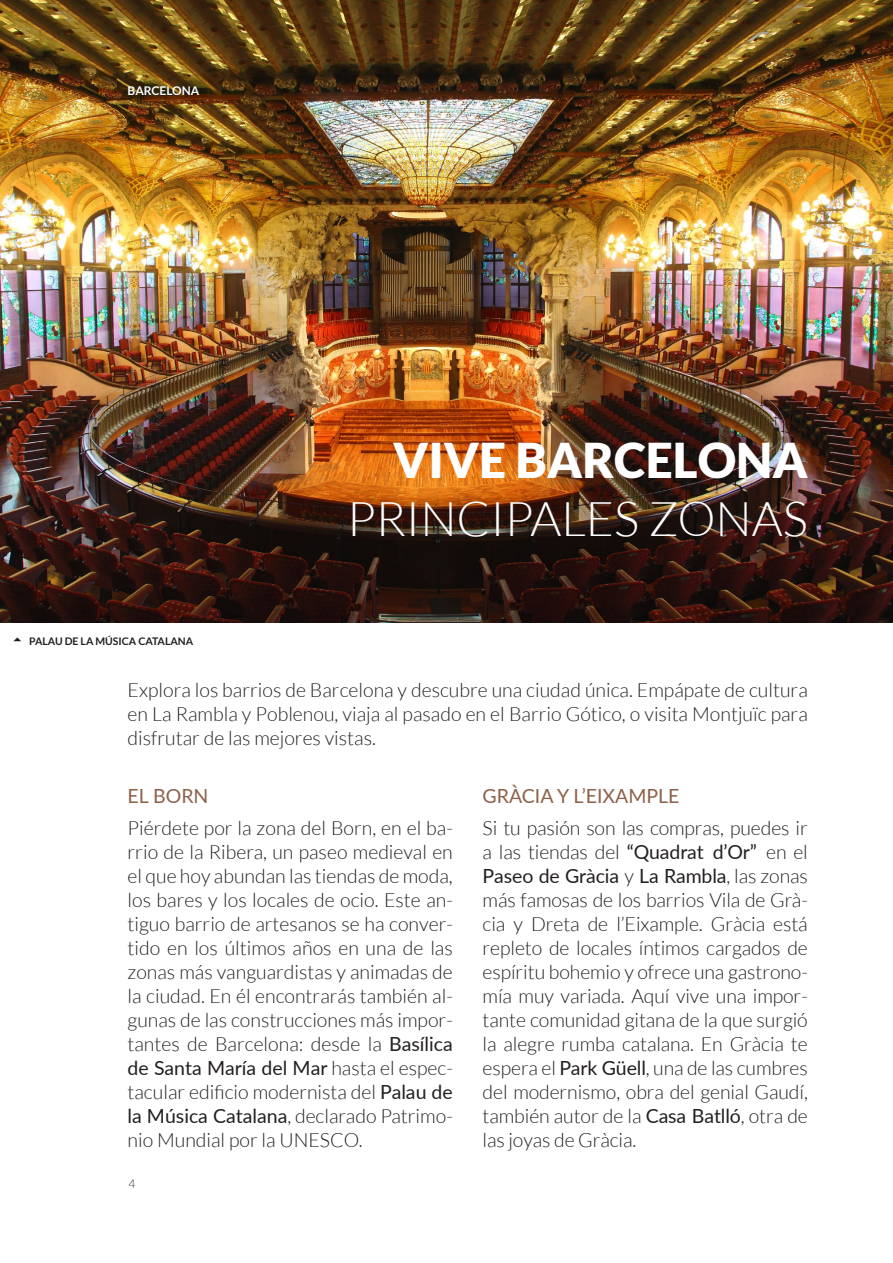
<style>
.page{position:relative;width:893px;height:1263px;background:#fff}
.page>*{position:absolute;margin:0;border:0;box-sizing:border-box;transform-origin:0 0}
.t1{font:300 48px/57.6px "Lato";color:#fff;text-align:right}
.Body{font:300 19.5px/24px "Lato";color:#231f20;text-align:justify}
.t2{font:19.5px "Lato";color:#8d614a}
.t3{font:700 12px "Lato";color:#fff}
.t4{font:300 12px "Lato";color:#353534}
.t5{font:700 10.5px "Lato";color:#231f20}
.s1{font-weight:900}
.s2{font-weight:400}
.s3{color:#222}
</style>
<div class="page">
<img style="left:0;top:0;width:893px;height:622px">
<p class="t3" style="left:128px;top:83px;width:73px">BARCELONA</p>
<p class="t5" style="left:29px;top:635px;width:166px">PALAU DE LA MÚSICA CATALANA</p>
<h1 class="t1" style="left:347px;top:433px;width:462px"><span class="s1">VIVE BARCELONA<br></span>PRINCIPALES ZONAS</h1>
<p class="Body" style="left:128px;top:678px;width:682px">Explora los barrios de Barcelona y descubre una ciudad única. Empápate de cultura en La Rambla y Poblenou, viaja al pasado en el Barrio Gótico, o visita Montjuïc para disfrutar de las mejores vistas.</p>
<h3 class="t2" style="left:128px;top:781px;width:82px">EL BORN</h3>
<p class="Body" style="left:128px;top:816px;width:327px">Piérdete por la zona del Born, en el ba&shy;rrio de la Ribera, un paseo medieval en el que hoy abundan las tiendas de moda, los bares y los locales de ocio. Este an&shy;tiguo barrio de artesanos se ha conver&shy;tido en los últimos años en una de las zonas más vanguardistas y animadas de la ciudad. En él encontrarás también al&shy;gunas de las construcciones más impor&shy;tantes de Barcelona: desde la <span class="s2">Basílica de Santa María del Mar</span> hasta el espec&shy;tacular edificio modernista del <span class="s2">Palau de la Música Catalana</span>, declarado Patrimo&shy;nio Mundial por la UNESCO.</p>
<p class="t4" style="left:128px;top:1177px;width:8px">4</p>
<h3 class="t2" style="left:483px;top:781px;width:198px">GRÀCIA Y L’EIXAMPLE</h3>
<p class="Body" style="left:483px;top:816px;width:327px">Si tu pasión son las compras, puedes ir a las tiendas del <span class="s2">“Quadrat d’Or”</span> en el <span class="s2">Paseo de Gràcia</span> y <span class="s2">La Rambla</span>, las zonas más famosas de los barrios Vila de Grà&shy;cia y Dreta de l’Eixample. Gràcia está repleto de locales íntimos cargados de espíritu bohemio y ofrece una gastrono&shy;mía muy variada. Aquí vive una impor&shy;tante comunidad gitana de la que surgió la alegre rumba catalana. En Gràcia te espera el <span class="s2">Park Güell</span>, <span class="s3">una de las cumbres del modernismo,</span> obra del genial Gaudí, también autor de la <span class="s2">Casa Batlló</span>, otra de las joyas de Gràcia.</p>
</div>
